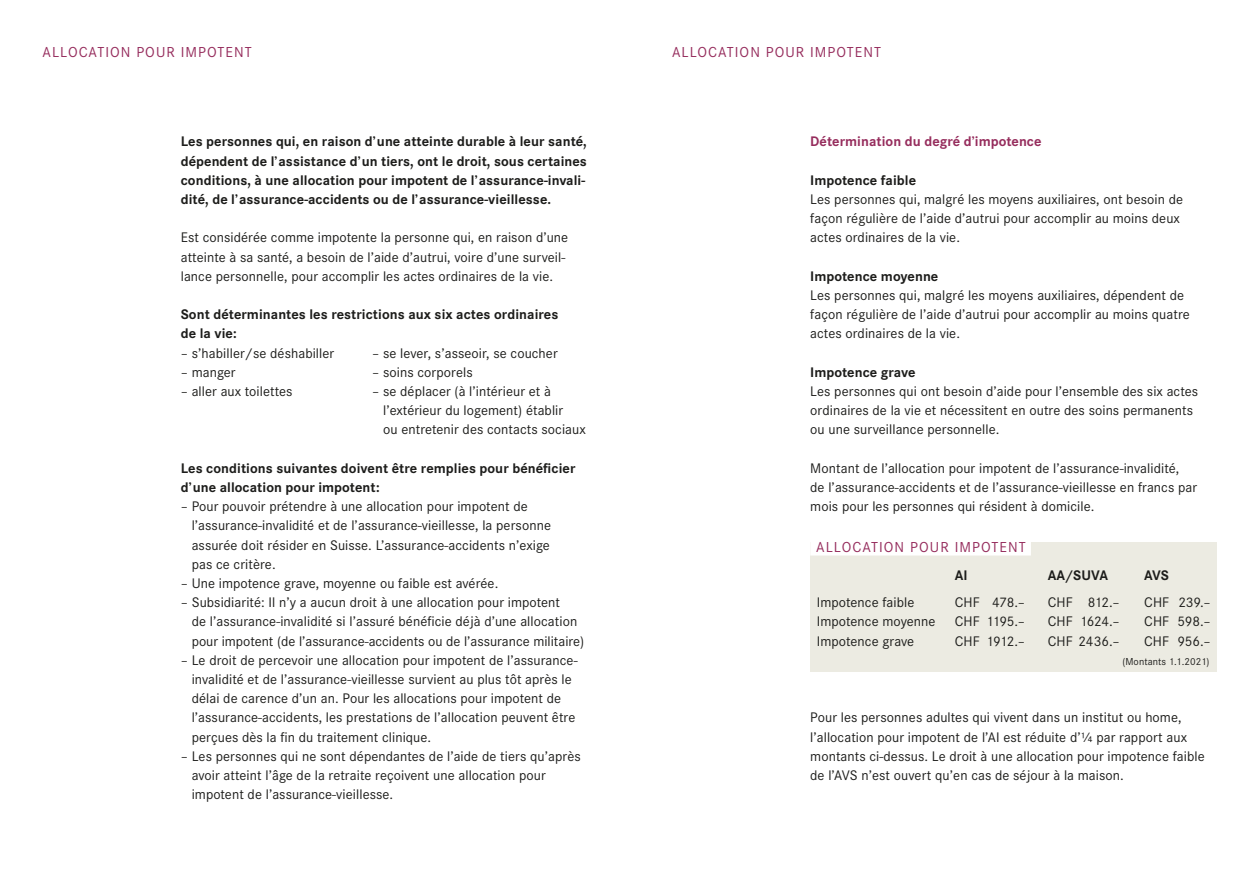
<style>
.page{position:relative;width:1259px;height:893px;background:#fff}
.page>*{position:absolute;margin:0;border:0;box-sizing:border-box;transform-origin:0 0}
.t1{font:15px "Corporate S";letter-spacing:.07em;color:#962d5d}
.t2{font:14.4px/19.2px "Corporate S";letter-spacing:.005em;color:#1d1d1b}
.t3{font:700 14.4px/19.2px "Corporate S";letter-spacing:.005em;color:#1d1d1b}
.t4{font:700 14.4px "Corporate S";letter-spacing:.005em;color:#962d5d}
.t5{font:10.5px "Corporate S";letter-spacing:.005em;color:#1d1d1b}
</style>
<div class="page">
<div style="left:810px;top:542px;width:406px;height:130px;background:#ecebe2"></div>
<div style="left:810px;top:539px;width:221px;height:16px;background:#fff"></div>
<p class="t1" style="left:43px;top:41px;width:211px">ALLOCATION POUR IMPOTENT</p>
<p class="t1" style="left:672px;top:41px;width:211px">ALLOCATION POUR IMPOTENT</p>
<p class="t3" style="left:181px;top:131px;width:408px">Les personnes qui, en raison d’une atteinte durable à leur santé, dépendent de l’assistance d’un tiers, ont le droit, sous certaines conditions, à une allocation pour impotent de l’assurance-invali&shy;dité, de l’assurance-accidents ou de l’assurance-vieillesse.</p>
<p class="t2" style="left:181px;top:227px;width:389px">Est considérée comme impotente la personne qui, en raison d’une atteinte à sa santé, a besoin de l’aide d’autrui, voire d’une surveil&shy;lance personnelle, pour accomplir les actes ordinaires de la vie.</p>
<p class="t3" style="left:181px;top:304px;width:379px">Sont déterminantes les restrictions aux six actes ordinaires de la vie:</p>
<p class="t2" style="left:181px;top:342px;width:155px">– s’habiller/se déshabiller</p>
<p class="t2" style="left:372px;top:342px;width:187px">– se lever, s’asseoir, se coucher</p>
<p class="t2" style="left:181px;top:361px;width:56px">– manger</p>
<p class="t2" style="left:372px;top:361px;width:102px">– soins corporels</p>
<p class="t2" style="left:181px;top:381px;width:113px">– aller aux toilettes</p>
<p class="t2" style="left:383px;top:381px;width:204px;text-indent:-11px">– se déplacer (à l’intérieur et à l’extérieur du logement) établir<br>ou entretenir des contacts sociaux</p>
<p class="t3" style="left:181px;top:457px;width:396px">Les conditions suivantes doivent être remplies pour bénéficier d’une allocation pour impotent:</p>
<p class="t2" style="left:192px;top:496px;width:361px;text-indent:-11px">– Pour pouvoir prétendre à une allocation pour impotent de l’assurance-invalidité et de l’assurance-vieillesse, la personne assurée doit résider en Suisse. L’assurance-accidents n’exige pas ce critère.</p>
<p class="t2" style="left:181px;top:573px;width:319px">– Une impotence grave, moyenne ou faible est avérée.</p>
<p class="t2" style="left:192px;top:592px;width:394px;text-indent:-11px">– Subsidiarité: Il n’y a aucun droit à une allocation pour impotent<br>de l’assurance-invalidité si l’assuré bénéficie déjà d’une allocation pour impotent (de l’assurance-accidents ou de l’assurance militaire)</p>
<p class="t2" style="left:192px;top:649px;width:387px;text-indent:-11px">– Le droit de percevoir une allocation pour impotent de l’assurance&shy;invalidité et de l’assurance-vieillesse survient au plus tôt après le délai de carence d’un an. Pour les allocations pour impotent de l’assurance-accidents, les prestations de l’allocation peuvent être perçues dès la fin du traitement clinique.</p>
<p class="t2" style="left:192px;top:745px;width:390px;text-indent:-11px">– Les personnes qui ne sont dépendantes de l’aide de tiers qu’après avoir atteint l’âge de la retraite reçoivent une allocation pour impotent de l’assurance-vieillesse.</p>
<p class="t4" style="left:810px;top:130px;width:233px">Détermination du degré d’impotence</p>
<p class="t3" style="left:810px;top:169px;width:107px">Impotence faible</p>
<p class="t2" style="left:810px;top:188px;width:374px">Les personnes qui, malgré les moyens auxiliaires, ont besoin de façon régulière de l’aide d’autrui pour accomplir au moins deux actes ordinaires de la vie.</p>
<p class="t3" style="left:810px;top:265px;width:130px">Impotence moyenne</p>
<p class="t2" style="left:810px;top:285px;width:381px">Les personnes qui, malgré les moyens auxiliaires, dépendent de façon régulière de l’aide d’autrui pour accomplir au moins quatre actes ordinaires de la vie.</p>
<p class="t3" style="left:810px;top:361px;width:107px">Impotence grave</p>
<p class="t2" style="left:810px;top:381px;width:389px">Les personnes qui ont besoin d’aide pour l’ensemble des six actes ordinaires de la vie et nécessitent en outre des soins permanents ou une surveillance personnelle.</p>
<p class="t2" style="left:810px;top:457px;width:388px">Montant de l’allocation pour impotent de l’assurance-invalidité, de l’assurance-accidents et de l’assurance-vieillesse en francs par mois pour les personnes qui résident à domicile.</p>
<p class="t1" style="left:816px;top:537px;width:211px">ALLOCATION POUR IMPOTENT</p>
<p class="t3" style="left:954px;top:565px;width:14px">AI</p>
<p class="t3" style="left:1047px;top:565px;width:62px">AA/SUVA</p>
<p class="t3" style="left:1144px;top:565px;width:26px">AVS</p>
<p class="t2" style="left:817px;top:592px;width:99px">Impotence faible</p>
<p class="t2" style="left:954px;top:592px;width:72px">CHF 478.–</p>
<p class="t2" style="left:1047px;top:592px;width:73px">CHF 812.–</p>
<p class="t2" style="left:1144px;top:592px;width:68px">CHF 239.–</p>
<p class="t2" style="left:817px;top:611px;width:120px">Impotence moyenne</p>
<p class="t2" style="left:954px;top:611px;width:72px">CHF 1195.–</p>
<p class="t2" style="left:1047px;top:611px;width:73px">CHF 1624.–</p>
<p class="t2" style="left:1144px;top:611px;width:68px">CHF 598.–</p>
<p class="t2" style="left:817px;top:630px;width:99px">Impotence grave</p>
<p class="t2" style="left:954px;top:630px;width:72px">CHF 1912.–</p>
<p class="t2" style="left:1047px;top:630px;width:73px">CHF 2436.–</p>
<p class="t2" style="left:1144px;top:630px;width:68px">CHF 956.–</p>
<p class="t5" style="left:1122px;top:654px;width:88px">(Montants 1.1.2021)</p>
<p class="t2" style="left:810px;top:707px;width:396px">Pour les personnes adultes qui vivent dans un institut ou home, l’allocation pour impotent de l’AI est réduite d’¼ par rapport aux montants ci-dessus. Le droit à une allocation pour impotence faible de l’AVS n’est ouvert qu’en cas de séjour à la maison.</p>
</div>
